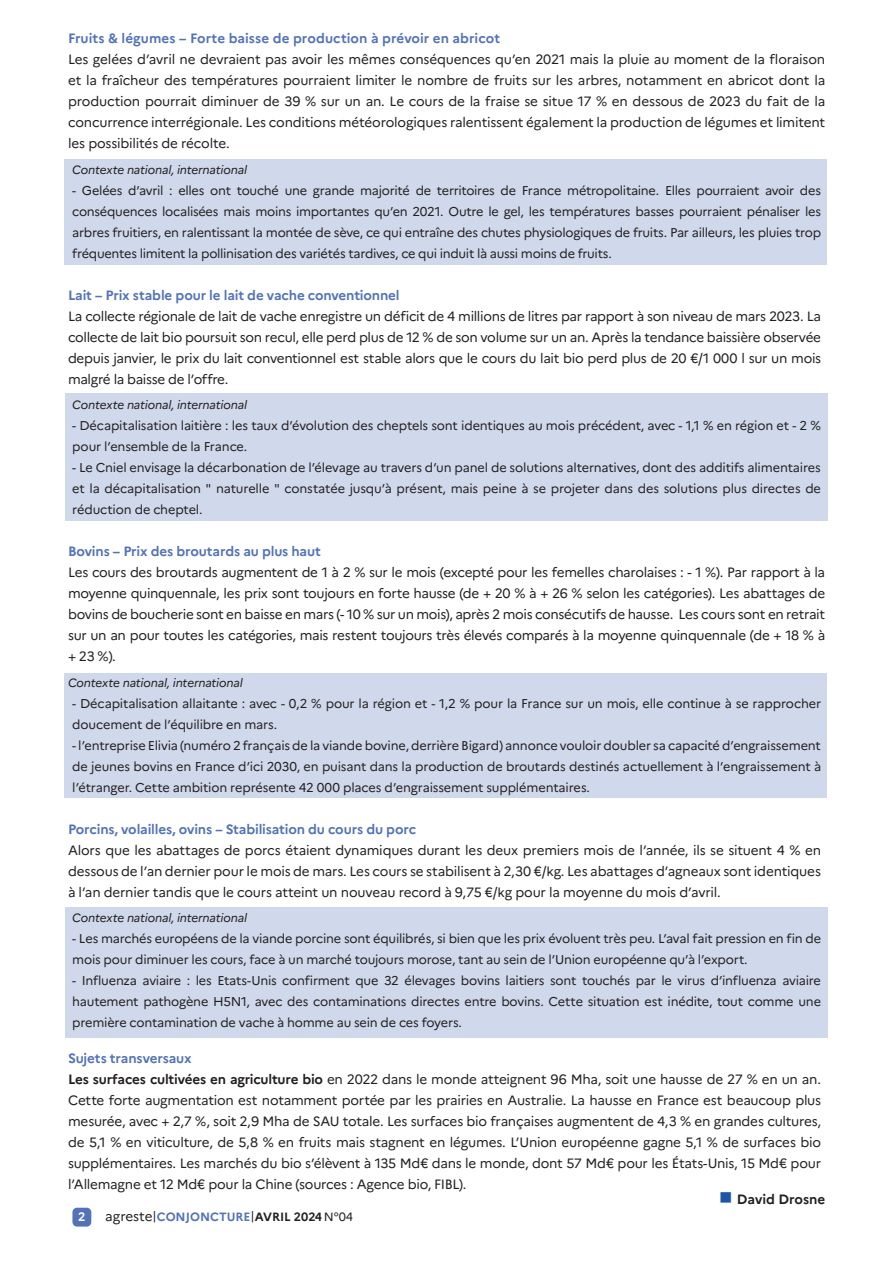
<style>
.page{position:relative;width:893px;height:1263px;background:#fff}
.page>*{position:absolute;margin:0;border:0;box-sizing:border-box;transform-origin:0 0}
.t1{font:13.5px/21px "Marianne";letter-spacing:-.02em;color:#231f20;text-align:justify}
.t2{font:700 13.5px "Marianne";letter-spacing:-.01em;color:#5372b8}
.t3{font:700 13.5px "Marianne";letter-spacing:-.005em;color:#231f20}
.t4{font:12.75px/21px "Marianne";letter-spacing:-.015em;color:#231f20;text-align:justify}
.t5{font:700 12.15px "Marianne";color:#fff}
.t6{font:italic 12px "Marianne";letter-spacing:-.02em;color:#231f20}
.t7{font:700 12px "Marianne";color:#5372b8}
.s1{font-weight:700;color:#5372b8}
.s2{font-weight:700}
.s3{color:#1e56a6}
.s4{font-weight:400;font-size:13.5px;color:#231f20}
.s5{font-weight:400;color:#231f20}
.s6{color:#231f20}
</style>
<div class="page">
<div style="left:72px;top:1208px;width:19px;height:18px;background:#5372b8;border-radius:5px"></div>
<div style="left:65px;top:907px;width:763px;height:130px;background:#d0d9eb"></div>
<div style="left:64px;top:160px;width:763px;height:105px;background:#d0d9eb"></div>
<div style="left:65px;top:393px;width:763px;height:128px;background:#d0d9eb"></div>
<div style="left:64px;top:673px;width:763px;height:124px;background:#d0d9eb"></div>
<p class="t2" style="left:68px;top:28px;width:434px">Fruits &amp; légumes – Forte baisse de production à prévoir en abricot</p>
<p class="t1" style="left:68px;top:49px;width:759px">Les gelées d’avril ne devraient pas avoir les mêmes conséquences qu’en 2021 mais la pluie au moment de la floraison et la fraîcheur des températures pourraient limiter le nombre de fruits sur les arbres, notamment en abricot dont la production pourrait diminuer de 39 % sur un an. Le cours de la fraise se situe 17 % en dessous de 2023 du fait de la concurrence interrégionale. Les conditions météorologiques ralentissent également la production de légumes et limitent les possibilités de récolte.</p>
<p class="t6" style="left:72px;top:160px;width:176px">Contexte national, international</p>
<p class="t4" style="left:72px;top:180px;width:750px">- Gelées d’avril : elles ont touché une grande majorité de territoires de France métropolitaine. Elles pourraient avoir des conséquences localisées mais moins importantes qu’en 2021. Outre le gel, les températures basses pourraient pénaliser les arbres fruitiers, en ralentissant la montée de sève, ce qui entraîne des chutes physiologiques de fruits. Par ailleurs, les pluies trop fréquentes limitent la pollinisation des variétés tardives, ce qui induit là aussi moins de fruits.</p>
<p class="t2" style="left:68px;top:285px;width:333px">Lait – Prix stable pour le lait de vache conventionnel</p>
<p class="t1" style="left:68px;top:305px;width:755px">La collecte régionale de lait de vache enregistre un déficit de 4 millions de litres par rapport à son niveau de mars 2023. La collecte de lait bio poursuit son recul, elle perd plus de 12 % de son volume sur un an. Après la tendance baissière observée depuis janvier, le prix du lait conventionnel est stable alors que le cours du lait bio perd plus de 20 €/1 000 l sur un mois malgré la baisse de l’offre.</p>
<p class="t6" style="left:72px;top:396px;width:176px">Contexte national, international</p>
<p class="t4" style="left:72px;top:415px;width:750px">- Décapitalisation laitière : les taux d’évolution des cheptels sont identiques au mois précédent, avec - 1,1 % en région et - 2 % pour l’ensemble de la France.</p>
<p class="t4" style="left:72px;top:457px;width:750px">- Le Cniel envisage la décarbonation de l’élevage au travers d’un panel de solutions alternatives, dont des additifs alimentaires et la décapitalisation " naturelle " constatée jusqu’à présent, mais peine à se projeter dans des solutions plus directes de réduction de cheptel.</p>
<p class="t2" style="left:68px;top:541px;width:254px">Bovins – Prix des broutards au plus haut</p>
<p class="t1" style="left:68px;top:562px;width:759px">Les cours des broutards augmentent de 1 à 2 % sur le mois (excepté pour les femelles charolaises : - 1 %). Par rapport à la moyenne quinquennale, les prix sont toujours en forte hausse (de + 20 % à + 26 % selon les catégories). Les abattages de bovins de boucherie sont en baisse en mars (- 10 % sur un mois), après 2 mois consécutifs de hausse. Les cours sont en retrait sur un an pour toutes les catégories, mais restent toujours très élevés comparés à la moyenne quinquennale (de + 18 % à + 23 %).</p>
<p class="t6" style="left:68px;top:673px;width:176px">Contexte national, international</p>
<p class="t4" style="left:72px;top:693px;width:750px">- Décapitalisation allaitante : avec - 0,2 % pour la région et - 1,2 % pour la France sur un mois, elle continue à se rapprocher doucement de l’équilibre en mars.</p>
<p class="t4" style="left:72px;top:735px;width:750px">- l’entreprise Elivia (numéro 2 français de la viande bovine, derrière Bigard) annonce vouloir doubler sa capacité d’engraissement de jeunes bovins en France d’ici 2030, en puisant dans la production de broutards destinés actuellement à l’engraissement à l’étranger. Cette ambition représente 42 000 places d’engraissement supplémentaires.</p>
<p class="t2" style="left:68px;top:819px;width:350px">Porcins, volailles, ovins – Stabilisation du cours du porc</p>
<p class="t1" style="left:68px;top:839px;width:754px">Alors que les abattages de porcs étaient dynamiques durant les deux premiers mois de l’année, ils se situent 4 % en dessous de l’an dernier pour le mois de mars. Les cours se stabilisent à 2,30 €/kg. Les abattages d’agneaux sont identiques à l’an dernier tandis que le cours atteint un nouveau record à 9,75 €/kg pour la moyenne du mois d’avril.</p>
<p class="t6" style="left:72px;top:909px;width:176px">Contexte national, international</p>
<p class="t4" style="left:72px;top:928px;width:750px">- Les marchés européens de la viande porcine sont équilibrés, si bien que les prix évoluent très peu. L’aval fait pression en fin de mois pour diminuer les cours, face à un marché toujours morose, tant au sein de l’Union européenne qu’à l’export.</p>
<p class="t4" style="left:72px;top:970px;width:750px">- Influenza aviaire : les Etats-Unis confirment que 32 élevages bovins laitiers sont touchés par le virus d’influenza aviaire hautement pathogène H5N1, avec des contaminations directes entre bovins. Cette situation est inédite, tout comme une première contamination de vache à homme au sein de ces foyers.</p>
<p class="t1" style="left:68px;top:1048px;width:755px;text-align:left"><span class="s1">Sujets transversaux<br></span><span class="s2">Les surfaces cultivées en agriculture bio</span> en 2022 dans le monde atteignent 96 Mha, soit une hausse de 27 % en un an.<br>Cette forte augmentation est notamment portée par les prairies en Australie. La hausse en France est beaucoup plus mesurée, avec + 2,7 %, soit 2,9 Mha de SAU totale. Les surfaces bio françaises augmentent de 4,3 % en grandes cultures, de 5,1 % en viticulture, de 5,8 % en fruits mais stagnent en légumes. L’Union européenne gagne 5,1 % de surfaces bio supplémentaires. Les marchés du bio s’élèvent à 135 Md€ dans le monde, dont 57 Md€ pour les États-Unis, 15 Md€ pour l’Allemagne et 12 Md€ pour la Chine (sources : Agence bio, FIBL).</p>
<p class="t3" style="left:719px;top:1189px;width:108px"><span class="s3">■</span> David Drosne</p>
<p class="t5" style="left:78px;top:1207px;width:9px">2</p>
<p class="t7" style="left:105px;top:1207px;width:249px"><span class="s4">agreste</span><span class="s5">|</span>CONJONCTURE<span class="s5">|</span><span class="s6">AVRIL 2024</span> <span class="s5">N°04</span></p>
</div>
